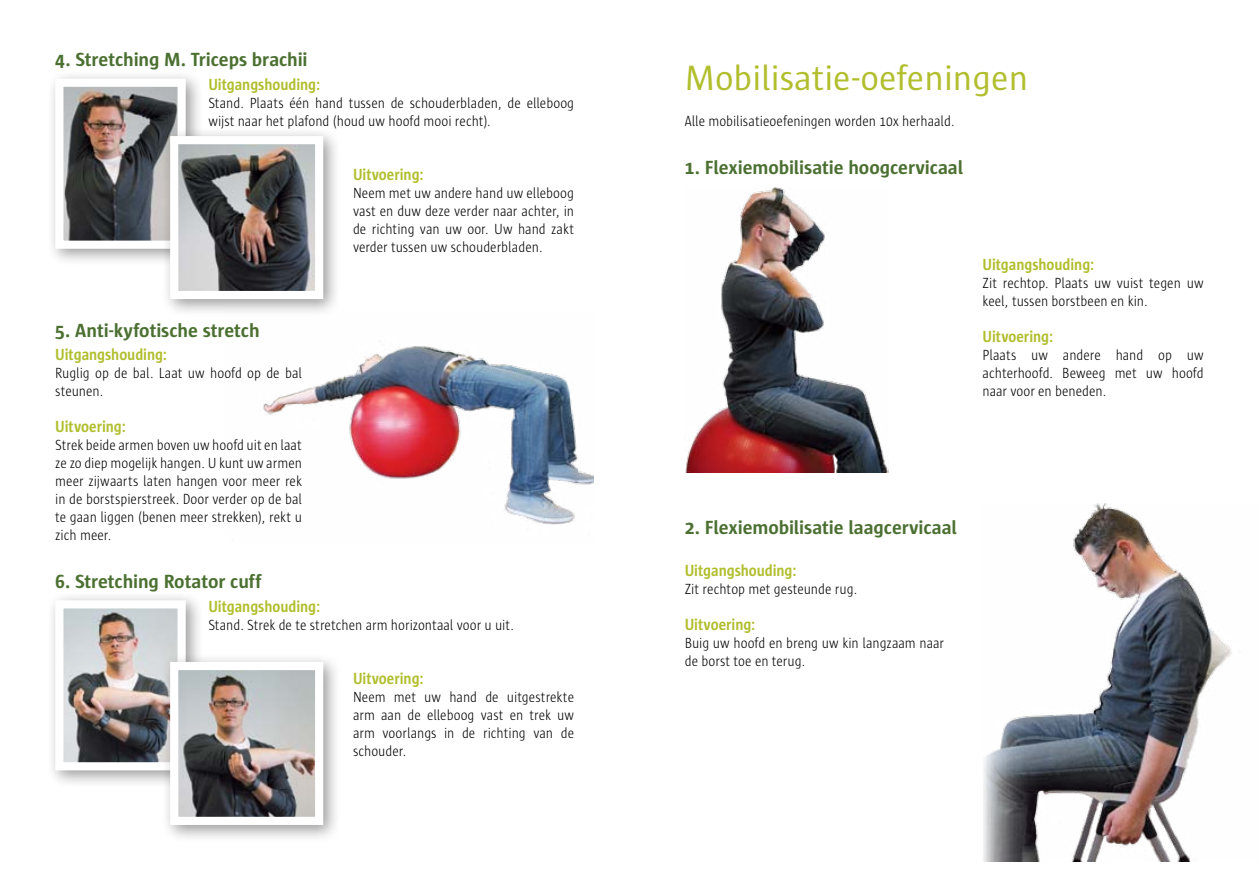
<style>
.page{position:relative;width:1259px;height:893px;background:#fff}
.page>*{position:absolute;margin:0;border:0;box-sizing:border-box;transform-origin:0 0}
.t1{font:36px "Sun";color:#b1be2d}
.t2{font:700 19.5px "Sun";letter-spacing:-.005em;color:#4b7031}
.t3{font:700 16.5px "Sun";letter-spacing:-.005em;color:#b1be2d;scale:.9 1}
.t4{font:300 15px/18px "Sun";color:#000;scale:.9 1}
</style>
<div class="page">
<div style="left:46px;top:70px;width:157px;height:197px;background:#000;opacity:.4"></div>
<img style="left:64px;top:88px;width:113px;height:152px">
<div style="left:55px;top:79px;width:131px;height:170px;border:8px solid #fff"></div>
<div style="left:161px;top:128px;width:180px;height:190px;background:#000;opacity:.4"></div>
<img style="left:179px;top:145px;width:135px;height:145px">
<div style="left:170px;top:136px;width:153px;height:163px;border:8px solid #fff"></div>
<img style="left:225px;top:311px;width:368px;height:214px">
<div style="left:46px;top:592px;width:157px;height:197px;background:#000;opacity:.4"></div>
<img style="left:64px;top:609px;width:113px;height:152px">
<div style="left:55px;top:600px;width:131px;height:170px;border:8px solid #fff"></div>
<div style="left:161px;top:653px;width:180px;height:190px;background:#000;opacity:.4"></div>
<img style="left:179px;top:671px;width:135px;height:145px">
<div style="left:170px;top:662px;width:153px;height:163px;border:8px solid #fff"></div>
<img style="left:685px;top:187px;width:204px;height:285px">
<img style="left:1073px;top:503px;width:159px;height:358px">
<svg style="left:983px;top:709px;width:162px;height:153px"></svg>
<h2 class="t2" style="left:55px;top:49px;width:254px">4. Stretching M. Triceps brachii</h2>
<p class="t3" style="left:208px;top:75px;width:126px">Uitgangshouding:</p>
<p class="t4" style="left:208px;top:94px;width:408px">Stand. Plaats één hand tussen de schouderbladen, de elleboog wijst naar het plafond (houd uw hoofd mooi recht).</p>
<p class="t3" style="left:353px;top:165px;width:80px">Uitvoering:</p>
<p class="t4" style="left:353px;top:184px;width:247px;text-align:justify">Neem met uw andere hand uw elleboog vast en duw deze verder naar achter, in de richting van uw oor. Uw hand zakt verder tussen uw schouderbladen.</p>
<h2 class="t2" style="left:55px;top:320px;width:206px">5. Anti-kyfotische stretch</h2>
<p class="t3" style="left:55px;top:345px;width:126px">Uitgangshouding:</p>
<p class="t4" style="left:55px;top:364px;width:276px">Ruglig op de bal. Laat uw hoofd op de bal steunen.</p>
<p class="t3" style="left:55px;top:417px;width:80px">Uitvoering:</p>
<p class="t4" style="left:55px;top:436px;width:276px;text-align:justify">Strek beide armen boven uw hoofd uit en laat ze zo diep mogelijk hangen. U kunt uw armen meer zijwaarts laten hangen voor meer rek in de borstspierstreek. Door verder op de bal te gaan liggen (benen meer strekken), rekt u zich meer.</p>
<h2 class="t2" style="left:55px;top:570px;width:207px">6. Stretching Rotator cuff</h2>
<p class="t3" style="left:208px;top:597px;width:126px">Uitgangshouding:</p>
<p class="t4" style="left:208px;top:616px;width:341px">Stand. Strek de te stretchen arm horizontaal voor u uit.</p>
<p class="t3" style="left:353px;top:669px;width:80px">Uitvoering:</p>
<p class="t4" style="left:353px;top:688px;width:247px;text-align:justify">Neem met uw hand de uitgestrekte arm aan de elleboog vast en trek uw arm voorlangs in de richting van de schouder.</p>
<h1 class="t1" style="left:685px;top:59px;width:345px">Mobilisatie-oefeningen</h1>
<p class="t4" style="left:685px;top:112px;width:301px">Alle mobilisatieoefeningen worden 10x herhaald.</p>
<h2 class="t2" style="left:685px;top:156px;width:280px">1. Flexiemobilisatie hoogcervicaal</h2>
<p class="t3" style="left:982px;top:255px;width:126px">Uitgangshouding:</p>
<p class="t4" style="left:982px;top:274px;width:247px">Zit rechtop. Plaats uw vuist tegen uw keel, tussen borstbeen en kin.</p>
<p class="t3" style="left:982px;top:327px;width:80px">Uitvoering:</p>
<p class="t4" style="left:982px;top:346px;width:247px;text-align:justify">Plaats uw andere hand op uw achterhoofd. Beweeg met uw hoofd naar voor en beneden.</p>
<h2 class="t2" style="left:685px;top:516px;width:273px">2. Flexiemobilisatie laagcervicaal</h2>
<p class="t3" style="left:685px;top:561px;width:126px">Uitgangshouding:</p>
<p class="t4" style="left:685px;top:580px;width:193px">Zit rechtop met gesteunde rug.</p>
<p class="t3" style="left:685px;top:615px;width:80px">Uitvoering:</p>
<p class="t4" style="left:685px;top:634px;width:290px">Buig uw hoofd en breng uw kin langzaam naar de borst toe en terug.</p>
</div>
